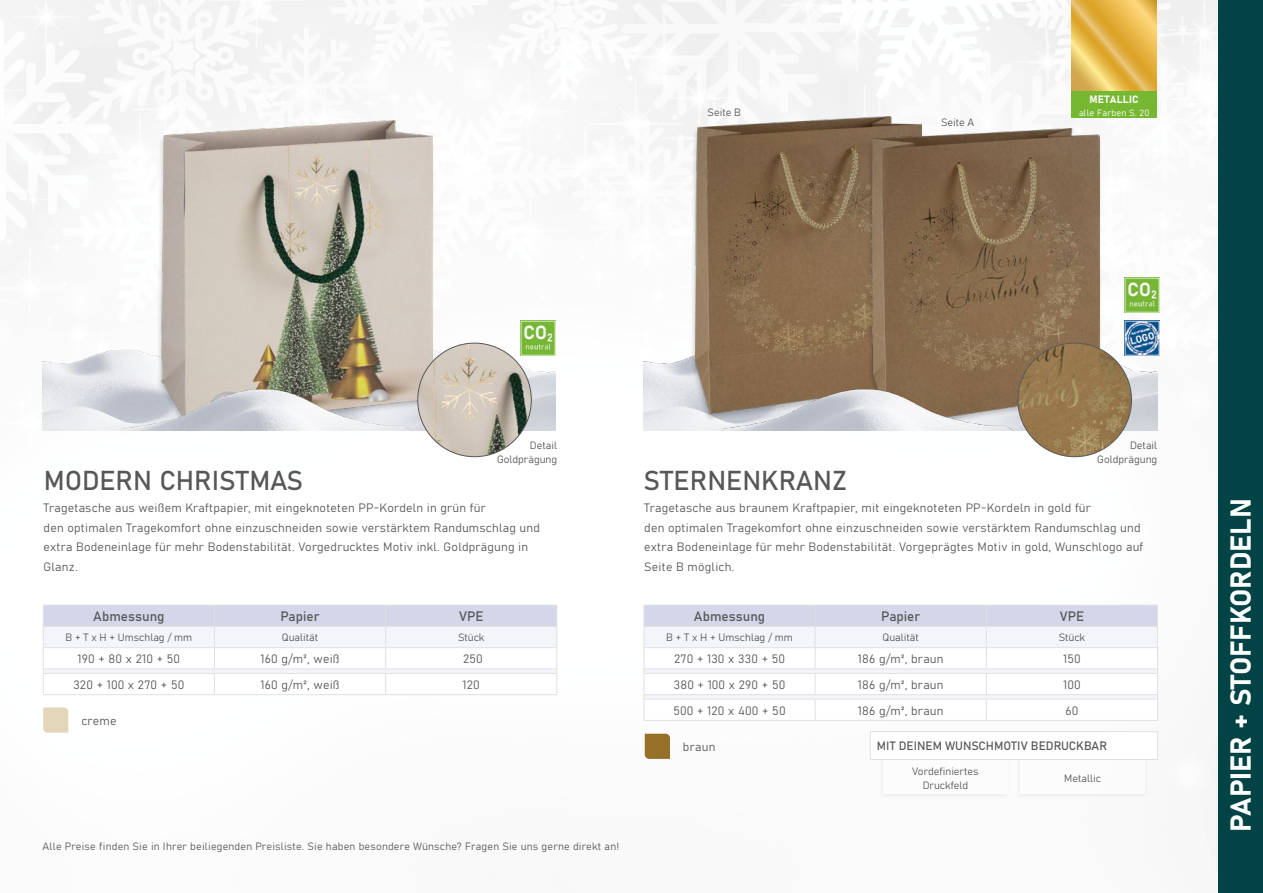
<style>
.page{position:relative;width:1263px;height:893px;background:#fff}
.page>*{position:absolute;margin:0;border:0;box-sizing:border-box;transform-origin:0 0}
.t1{font:28.5px "Bahnschrift";color:#fff}
.t2{font:27px "Bahnschrift";color:#575756}
.t3{font:13.5px "Bahnschrift";color:#575756}
.t4{font:12px/19.5px "Bahnschrift";letter-spacing:.02em;color:#575756}
.t5{font:12px "Bahnschrift";color:#575756}
.t6{font:10.5px/13.5px "Bahnschrift";color:#575756;text-align:right}
.t7{font:10.5px "Bahnschrift";letter-spacing:.02em;color:#575756}
.t8{font:10.5px "Bahnschrift";letter-spacing:.02em;color:#fff}
.t9{font:9px "Bahnschrift";letter-spacing:.02em;color:#fff}
</style>
<div class="page">
<img style="left:450px;top:0;width:768px;height:756px">
<img style="left:1124px;top:320px;width:35px;height:35px">
<img style="left:520px;top:320px;width:35px;height:25px">
<img style="left:1124px;top:278px;width:35px;height:35px">
<svg style="left:43px;top:605px;width:515px;height:90px"></svg>
<hr style="left:43px;top:694px;width:171px;height:1px;background:#e1e1e1">
<hr style="left:214px;top:694px;width:172px;height:1px;background:#e1e1e1">
<hr style="left:386px;top:694px;width:171px;height:1px;background:#e1e1e1">
<svg style="left:644px;top:605px;width:514px;height:115px"></svg>
<hr style="left:644px;top:720px;width:171px;height:1px;background:#e1e1e1">
<hr style="left:815px;top:720px;width:171px;height:1px;background:#e1e1e1">
<hr style="left:986px;top:720px;width:172px;height:1px;background:#e1e1e1">
<div style="left:877px;top:751px;width:135px;height:49px;background:#f7f7f7"></div>
<div style="left:883px;top:754px;width:125px;height:40px;background:#fff"></div>
<div style="left:1015px;top:751px;width:134px;height:49px;background:#f5f5f5"></div>
<div style="left:1020px;top:754px;width:125px;height:40px;background:#fff"></div>
<div style="left:870px;top:732px;width:287px;height:27px;background:#fff"></div>
<div style="left:870px;top:731px;width:288px;height:29px;border:1px solid #e1e1e1"></div>
<svg style="left:43px;top:707px;width:25px;height:26px"></svg>
<svg style="left:645px;top:734px;width:25px;height:25px"></svg>
<svg style="left:1071px;top:0;width:86px;height:91px;background:#e6b84e"></svg>
<div style="left:1071px;top:91px;width:86px;height:15px;background:#76b832"></div>
<div style="left:1218px;top:0;width:45px;height:893px;background:#024345"></div>
<div style="left:1071px;top:106px;width:86px;height:12px;background:#76b832"></div>
<img style="left:42px;top:345px;width:514px;height:85px">
<img style="left:644px;top:345px;width:513px;height:85px">
<div style="left:690px;top:116px;width:234px;height:306px;background:#000;opacity:.2"></div>
<img style="left:696px;top:117px;width:225px;height:297px">
<div style="left:867px;top:128px;width:235px;height:306px;background:#000;opacity:.2"></div>
<img style="left:873px;top:129px;width:226px;height:296px">
<div style="left:156px;top:120px;width:280px;height:312px;background:#000;opacity:.2"></div>
<img style="left:162px;top:120px;width:270px;height:304px">
<img style="left:1018px;top:343px;width:113px;height:114px;border-radius:57px">
<img style="left:418px;top:343px;width:113px;height:114px;border-radius:57px">
<p class="t6" style="left:708px;top:105px;width:35px">Seite B</p>
<p class="t6" style="left:941px;top:115px;width:35px">Seite A</p>
<p class="t8" style="left:1089px;top:91px;width:51px">METALLIC</p>
<p class="t9" style="left:1079px;top:106px;width:72px">alle Farben S. 20</p>
<p class="t6" style="left:497px;top:438px;width:62px">Detail<br>Goldprägung</p>
<h2 class="t2" style="left:44px;top:460px;width:261px">MODERN CHRISTMAS</h2>
<h2 class="t2" style="left:643px;top:460px;width:205px">STERNENKRANZ</h2>
<p class="t6" style="left:1097px;top:438px;width:62px">Detail<br>Goldprägung</p>
<p class="t4" style="left:44px;top:497px;width:498px">Tragetasche aus weißem Kraftpapier, mit eingeknoteten PP-Kordeln in grün für<br>den optimalen Tragekomfort ohne einzuschneiden sowie verstärktem Randumschlag und extra Bodeneinlage für mehr Bodenstabilität. Vorgedrucktes Motiv inkl. Goldprägung in Glanz.</p>
<p class="t4" style="left:644px;top:497px;width:501px">Tragetasche aus braunem Kraftpapier, mit eingeknoteten PP-Kordeln in gold für<br>den optimalen Tragekomfort ohne einzuschneiden sowie verstärktem Randumschlag und extra Bodeneinlage für mehr Bodenstabilität. Vorgeprägtes Motiv in gold, Wunschlogo auf Seite B möglich.</p>
<p class="t3" style="left:93px;top:606px;width:73px">Abmessung</p>
<p class="t3" style="left:281px;top:606px;width:40px">Papier</p>
<p class="t3" style="left:459px;top:606px;width:26px">VPE</p>
<p class="t6" style="left:66px;top:630px;width:128px">B + T x H + Umschlag / mm</p>
<p class="t6" style="left:282px;top:630px;width:38px">Qualität</p>
<p class="t6" style="left:458px;top:630px;width:28px">Stück</p>
<p class="t4" style="left:78px;top:648px;width:104px">190 + 80 x 210 + 50</p>
<p class="t4" style="left:260px;top:648px;width:81px">160 g/m², weiß</p>
<p class="t4" style="left:463px;top:648px;width:21px">250</p>
<p class="t4" style="left:73px;top:674px;width:112px">320 + 100 x 270 + 50</p>
<p class="t4" style="left:260px;top:674px;width:81px">160 g/m², weiß</p>
<p class="t4" style="left:463px;top:674px;width:19px">120</p>
<p class="t4" style="left:81px;top:710px;width:37px">creme</p>
<p class="t7" style="left:43px;top:839px;width:578px">Alle Preise finden Sie in Ihrer beiliegenden Preisliste. Sie haben besondere Wünsche? Fragen Sie uns gerne direkt an!</p>
<p class="t3" style="left:694px;top:606px;width:73px">Abmessung</p>
<p class="t3" style="left:881px;top:606px;width:40px">Papier</p>
<p class="t3" style="left:1060px;top:606px;width:26px">VPE</p>
<p class="t6" style="left:666px;top:630px;width:128px">B + T x H + Umschlag / mm</p>
<p class="t6" style="left:882px;top:630px;width:38px">Qualität</p>
<p class="t6" style="left:1059px;top:630px;width:28px">Stück</p>
<p class="t4" style="left:674px;top:648px;width:113px">270 + 130 x 330 + 50</p>
<p class="t4" style="left:858px;top:648px;width:87px">186 g/m², braun</p>
<p class="t4" style="left:1063px;top:648px;width:19px">150</p>
<p class="t4" style="left:674px;top:674px;width:113px">380 + 100 x 290 + 50</p>
<p class="t4" style="left:858px;top:674px;width:87px">186 g/m², braun</p>
<p class="t4" style="left:1063px;top:674px;width:19px">100</p>
<p class="t4" style="left:673px;top:700px;width:114px">500 + 120 x 400 + 50</p>
<p class="t4" style="left:858px;top:700px;width:87px">186 g/m², braun</p>
<p class="t4" style="left:1065px;top:700px;width:15px">60</p>
<p class="t4" style="left:683px;top:736px;width:34px">braun</p>
<p class="t5" style="left:877px;top:737px;width:232px">MIT DEINEM WUNSCHMOTIV BEDRUCKBAR</p>
<p class="t6" style="left:912px;top:764px;width:68px;text-align:center">Vordefiniertes<br>Druckfeld</p>
<p class="t6" style="left:1064px;top:771px;width:38px">Metallic</p>
<h1 class="t1" style="left:1219px;top:832px;width:335px;rotate:-90deg">PAPIER + STOFFKORDELN</h1>
</div>
